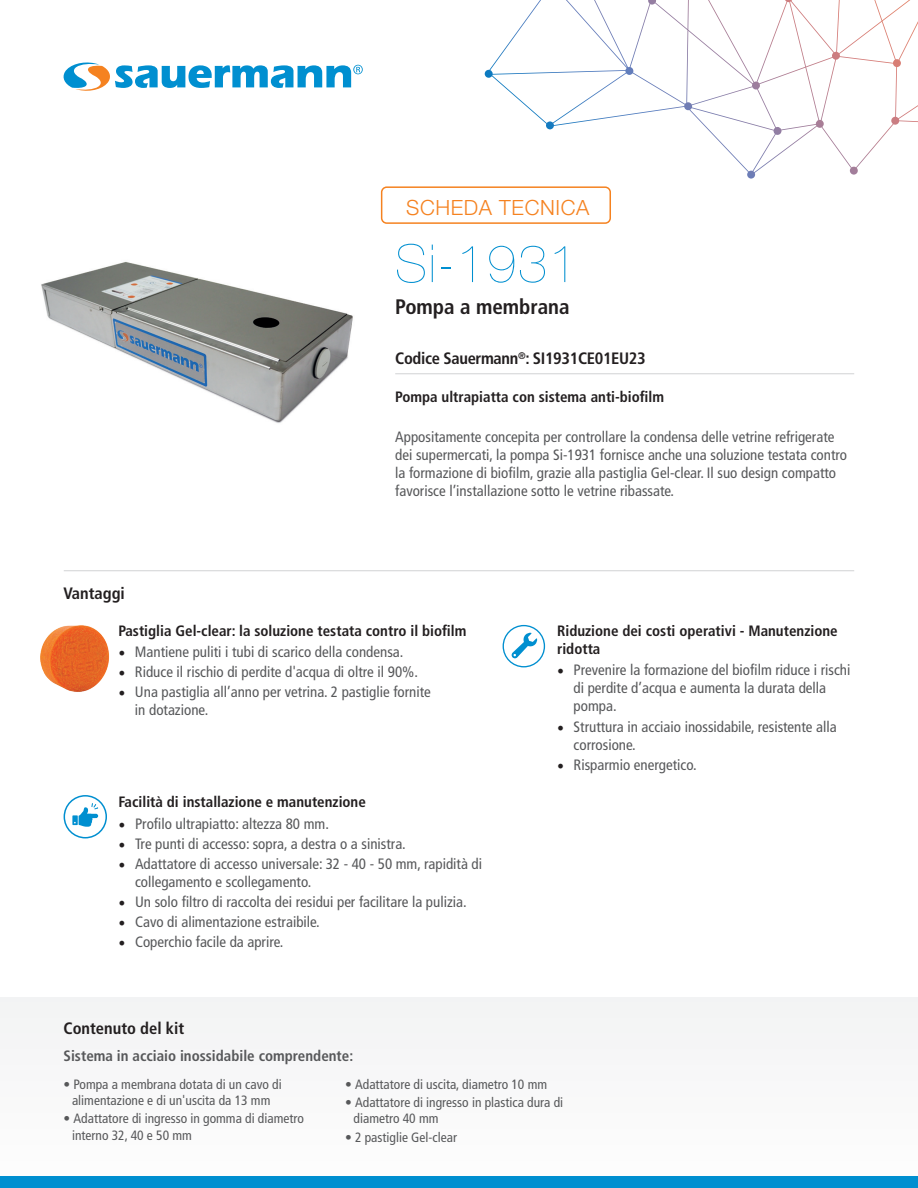
<style>
.page{position:relative;width:918px;height:1188px;background:#fff}
.page>*{position:absolute;margin:0;border:0;box-sizing:border-box;transform-origin:0 0}
.t1{font:200 52.5px "Helvetica Neue LT Std";letter-spacing:.03em;color:#008fd0}
.t2{font:700 condensed 21px "Frutiger LT Std";color:#231f20}
.t3{font:300 21px "Helvetica Neue LT Std";letter-spacing:.03em;color:#f58220}
.t4{font:700 condensed 16.5px "Frutiger LT Std";letter-spacing:-.02em;color:#231f20}
.t5{font:700 condensed 16.5px "Frutiger LT Std";color:#231f20}
.t6{font:condensed 15px/18px "Frutiger LT Std";color:#57585a}
.t7{font:700 condensed 15px/18px "Frutiger LT Std";color:#231f20}
.Bullet_list_1{font:700 condensed 15px "Frutiger LT Std";color:#57585a}
.t8{font:condensed 13.5px/16.2px "Frutiger LT Std";color:#57585a}
.s1{font-family:"Minion Pro";font-stretch:normal;font-size:18px;color:#231f20}
</style>
<div class="page">
<div style="left:0;top:998px;width:918px;height:190px;background:#f8f8f9"></div>
<svg style="left:485px;top:0;width:433px;height:179px"></svg>
<svg style="left:64px;top:63px;width:299px;height:28px"></svg>
<div style="left:0;top:1176px;width:918px;height:12px;background:#008fd0"></div>
<hr style="left:64px;top:570px;width:790px;height:1px;background:#d1d2d4">
<hr style="left:395px;top:373px;width:459px;height:1px;background:#d1d2d4">
<div style="left:503px;top:625px;width:42px;height:42px;border:1px solid #008fd0;border-radius:50%"></div>
<svg style="left:511px;top:633px;width:26px;height:26px"></svg>
<div style="left:64px;top:795px;width:43px;height:43px;border:2px solid #008fd0;border-radius:50%"></div>
<svg style="left:72px;top:803px;width:26px;height:24px"></svg>
<img style="left:40px;top:625px;width:69px;height:67px">
<div style="left:381px;top:186px;width:230px;height:38px;border:2px solid #f58220;border-radius:5px"></div>
<img style="left:41px;top:262px;width:312px;height:161px">
<p class="t3" style="left:406px;top:194px;width:185px">SCHEDA TECNICA</p>
<p class="t5" style="left:64px;top:583px;width:63px">Vantaggi</p>
<p class="t1" style="left:395px;top:233px;width:184px">Si-1931</p>
<p class="t2" style="left:395px;top:294px;width:176px">Pompa a membrana</p>
<p class="t4" style="left:395px;top:349px;width:252px">Codice Sauermann<sup>®</sup>: SI1931CE01EU23</p>
<p class="t7" style="left:395px;top:388px;width:270px">Pompa ultrapiatta con sistema anti-biofilm</p>
<p class="t6" style="left:395px;top:428px;width:453px">Appositamente concepita per controllare la condensa delle vetrine refrigerate dei supermercati, la pompa Si-1931 fornisce anche una soluzione testata contro la formazione di biofilm, grazie alla pastiglia Gel-clear. Il suo design compatto favorisce l’installazione sotto le vetrine ribassate.</p>
<p class="t7" style="left:118px;top:622px;width:349px">Pastiglia Gel-clear: la soluzione testata contro il biofilm</p>
<p class="t6" style="left:118px;top:643px;width:286px"><span class="s1">•</span> Mantiene puliti i tubi di scarico della condensa.</p>
<p class="t6" style="left:118px;top:663px;width:301px"><span class="s1">•</span> Riduce il rischio di perdite d'acqua di oltre il 90%.</p>
<p class="t6" style="left:135px;top:683px;width:297px;text-indent:-16px"><span class="s1">•</span> Una pastiglia all’anno per vetrina. 2 pastiglie fornite in dotazione.</p>
<p class="t7" style="left:119px;top:793px;width:249px">Facilità di installazione e manutenzione</p>
<p class="t6" style="left:119px;top:815px;width:212px"><span class="s1">•</span> Profilo ultrapiatto: altezza 80 mm.</p>
<p class="t6" style="left:119px;top:835px;width:289px"><span class="s1">•</span> Tre punti di accesso: sopra, a destra o a sinistra.</p>
<p class="t6" style="left:135px;top:855px;width:349px;text-indent:-16px"><span class="s1">•</span> Adattatore di accesso universale: 32 - 40 - 50 mm, rapidità di collegamento e scollegamento.</p>
<p class="t6" style="left:119px;top:893px;width:350px"><span class="s1">•</span> Un solo filtro di raccolta dei residui per facilitare la pulizia.</p>
<p class="t6" style="left:119px;top:913px;width:203px"><span class="s1">•</span> Cavo di alimentazione estraibile.</p>
<p class="t6" style="left:119px;top:933px;width:167px"><span class="s1">•</span> Coperchio facile da aprire.</p>
<p class="t5" style="left:64px;top:1018px;width:122px">Contenuto del kit</p>
<p class="Bullet_list_1" style="left:64px;top:1047px;width:291px">Sistema in acciaio inossidabile comprendente:</p>
<p class="t7" style="left:557px;top:622px;width:282px">Riduzione dei costi operativi - Manutenzione ridotta</p>
<p class="t6" style="left:574px;top:661px;width:278px;text-indent:-16px"><span class="s1">•</span> Prevenire la formazione del biofilm riduce i rischi di perdite d’acqua e aumenta la durata della pompa.</p>
<p class="t6" style="left:574px;top:717px;width:265px;text-indent:-16px"><span class="s1">•</span> Struttura in acciaio inossidabile, resistente alla corrosione.</p>
<p class="t6" style="left:557px;top:756px;width:141px"><span class="s1">•</span> Risparmio energetico.</p>
<p class="t8" style="left:64px;top:1076px;width:220px;text-align:center">• Pompa a membrana dotata di un cavo di alimentazione e di un'uscita da 13 mm</p>
<p class="t8" style="left:72px;top:1111px;width:233px;text-indent:-9px">• Adattatore di ingresso in gomma di diametro interno 32, 40 e 50 mm</p>
<p class="t8" style="left:345px;top:1076px;width:204px">• Adattatore di uscita, diametro 10 mm</p>
<p class="t8" style="left:354px;top:1094px;width:211px;text-indent:-9px">• Adattatore di ingresso in plastica dura di diametro 40 mm</p>
<p class="t8" style="left:345px;top:1129px;width:113px">• 2 pastiglie Gel-clear</p>
</div>
